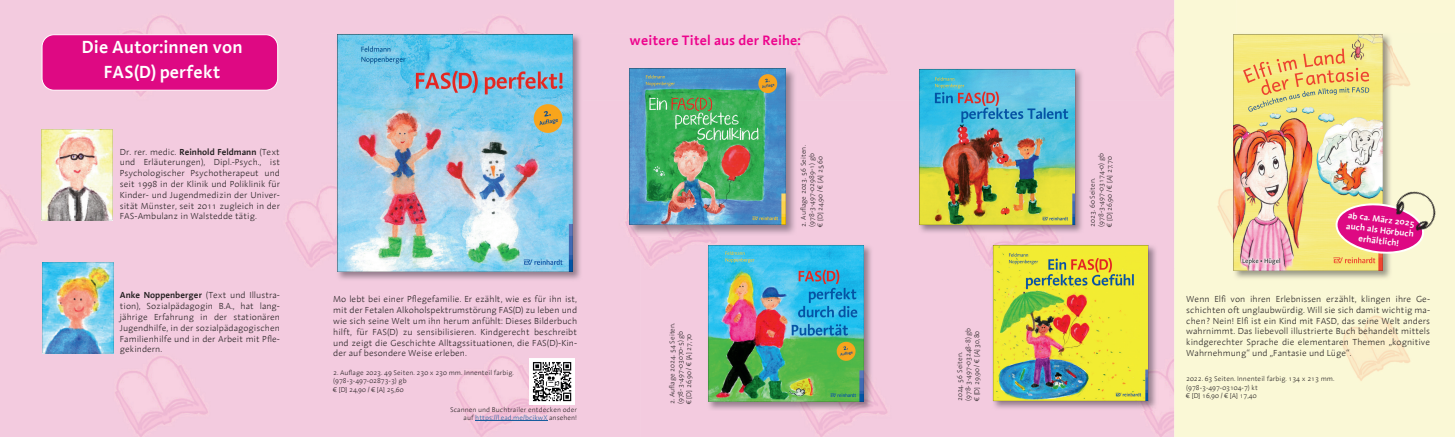
<style>
.page{position:relative;width:1455px;height:437px;background:#fff}
.page>*{position:absolute;margin:0;border:0;box-sizing:border-box;transform-origin:0 0}
.t1{font:600 18px/24.4px "Aroma LT";color:#fff;text-align:center}
.t2{font:600 14px "Aroma LT";color:#ed028c}
.t3{font:300 9px/10.8px "Aroma LT";color:#231f20;text-align:justify}
.t4{font:600 9px/10.8px "Aroma LT";color:#fff;text-align:center}
.t5{font:300 7px/8.4px "Aroma LT";color:#231f20}
.s1{font-weight:600}
.s2{color:#175d9e}
</style>
<div class="page">
<div style="left:1174px;top:0;width:61px;height:437px;background:#faf8d6"></div>
<img style="left:1361px;top:33px;width:93px;height:404px">
<div style="left:1235px;top:280px;width:126px;height:157px;background:#faf8d6"></div>
<div style="left:0;top:0;width:320px;height:437px;background:#f3cbdf"></div>
<div style="left:320px;top:0;width:854px;height:33px;background:#f3cbdf"></div>
<div style="left:320px;top:33px;width:35px;height:404px;background:#f3cbdf"></div>
<div style="left:582px;top:33px;width:592px;height:67px;background:#f3cbdf"></div>
<img style="left:924px;top:234px;width:143px;height:34px">
<div style="left:640px;top:236px;width:71px;height:201px;background:#f3cbdf"></div>
<img style="left:711px;top:236px;width:72px;height:7px">
<div style="left:355px;top:281px;width:178px;height:156px;background:#f3cbdf"></div>
<img style="left:1139px;top:268px;width:35px;height:169px">
<img style="left:533px;top:405px;width:36px;height:32px">
<img style="left:711px;top:411px;width:143px;height:26px">
<hr style="left:475px;top:420px;width:72px;height:1px;background:#175d9e">
<img style="left:706px;top:243px;width:167px;height:168px">
<img style="left:708px;top:245px;width:156px;height:156px">
<img style="left:529px;top:358px;width:43px;height:46px">
<img style="left:628px;top:67px;width:168px;height:169px">
<img style="left:629px;top:69px;width:156px;height:156px">
<img style="left:336px;top:33px;width:246px;height:248px">
<img style="left:337px;top:35px;width:236px;height:237px">
<img style="left:918px;top:67px;width:166px;height:167px">
<img style="left:919px;top:69px;width:156px;height:156px">
<img style="left:991px;top:243px;width:166px;height:167px">
<img style="left:992px;top:245px;width:156px;height:156px">
<svg style="left:42px;top:129px;width:71px;height:91px;background:#ddd0b6"></svg>
<svg style="left:42px;top:34px;width:236px;height:57px;background:#df1689"></svg>
<img style="left:43px;top:262px;width:71px;height:91px">
<img style="left:1232px;top:33px;width:159px;height:247px">
<img style="left:1233px;top:34px;width:149px;height:236px">
<svg style="left:1334px;top:202px;width:90px;height:53px;background:#e86492"></svg>
<img style="left:1383px;top:177px;width:67px;height:67px">
<h1 class="t1" style="left:82px;top:34px;width:162px">Die Autor:innen von<br>FAS(D) perfekt</h1>
<p class="t3" style="left:120px;top:146px;width:162px">Dr. rer. medic. <span class="s1">Reinhold Feldmann</span> (Text und Erläuterungen), Dipl.-Psych., ist Psychologischer Psychotherapeut und seit 1998 in der Klinik und Poliklinik für Kinder- und Jugendmedizin der Univer&shy;sität Münster, seit 2011 zugleich in der FAS-Ambulanz in Walstedde tätig.</p>
<p class="t3" style="left:120px;top:290px;width:162px"><span class="s1">Anke Noppenberger</span> (Text und Illustra&shy;tion), Sozialpädagogin B.A., hat lang&shy;jährige Erfahrung in der stationären Jugendhilfe, in der sozialpädagogischen Familienhilfe und in der Arbeit mit Pfle&shy;gekindern.</p>
<p class="t3" style="left:333px;top:294px;width:245px">Mo lebt bei einer Pflegefamilie. Er ezählt, wie es für ihn ist, mit der Fetalen Alkoholspektrumstörung FAS(D) zu leben und wie sich seine Welt um ihn herum anfühlt: Dieses Bilderbuch hilft, für FAS(D) zu sensibilisieren. Kindgerecht beschreibt und zeigt die Geschichte Alltagssituationen, die FAS(D)-Kin&shy;der auf besondere Weise erleben.</p>
<p class="t5" style="left:333px;top:368px;width:182px">2. Auflage 2023. 49 Seiten. 230 x 230 mm. Innenteil farbig. (978-3-497-02873-3) gb<br>€ [D] 24,90 / € [A] 25,60</p>
<p class="t5" style="left:450px;top:404px;width:129px;text-align:right">Scannen und Buchtrailer entdecken oder auf <span class="s2">https://l.ead.me/bcikwX</span> ansehen!</p>
<h2 class="t2" style="left:629px;top:32px;width:173px">weitere Titel aus der Reihe:</h2>
<p class="t5" style="left:667px;top:404px;width:83px;rotate:-90deg">2. Auflage 2024. 54 Seiten. (978-3-497-03070-5) gb<br>€ [D] 26,90 / € [A] 27,70</p>
<p class="t5" style="left:799px;top:227px;width:83px;rotate:-90deg">2. Auflage 2023. 56 Seiten. (978-3-497-02989-1) gb<br>€ [D] 24,90 / € [A] 25,60</p>
<p class="t5" style="left:955px;top:401px;width:75px;rotate:-90deg">2024. 56 Seiten. (978-3-497-03248-8) gb € [D] 29,90 / € [A] 30,80</p>
<p class="t5" style="left:1088px;top:227px;width:75px;rotate:-90deg">2023. 60 Seiten. (978-3-497-03174-0) gb € [D] 26,90 / € [A] 27,70</p>
<p class="t4" style="left:1348px;top:209px;width:70px;rotate:7deg">ab ca. März 2025 auch als Hörbuch erhältlich!</p>
<p class="t3" style="left:1186px;top:293px;width:245px">Wenn Elfi von ihren Erlebnissen erzählt, klingen ihre Ge&shy;schichten oft unglaubwürdig. Will sie sich damit wichtig ma&shy;chen? Nein! Elfi ist ein Kind mit FASD, das seine Welt anders wahrnimmt. Das liebevoll illustrierte Buch behandelt mittels kindgerechter Sprache die elementaren Themen „kognitive Wahrnehmung“ und „Fantasie und Lüge“.</p>
<p class="t5" style="left:1186px;top:374px;width:150px">2022. 63 Seiten. Innenteil farbig. 134 x 213 mm. (978-3-497-03104-7) kt<br>€ [D] 16,90 / € [A] 17,40</p>
</div>
